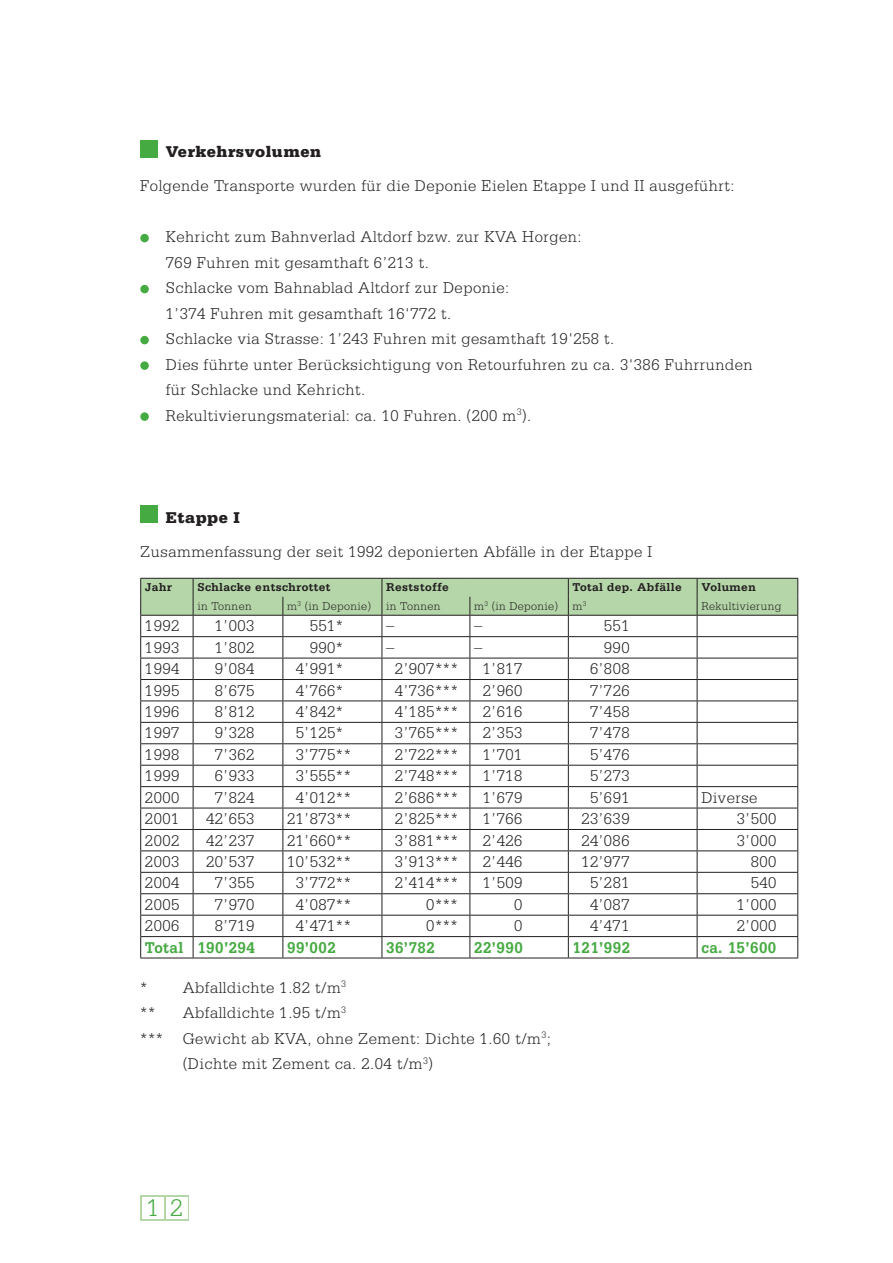
<style>
.page{position:relative;width:893px;height:1263px;background:#fff}
.page>*{position:absolute;margin:0;border:0;box-sizing:border-box;transform-origin:0 0}
.t1{font:300 25.5px "Serifa Std";color:#46aa42}
.t2{font:300 16.5px/25.5px "Serifa Std";letter-spacing:.03em;color:#231f20}
.t3{font:700 16.5px "Serifa Std";letter-spacing:.03em;color:#46aa42;scale:.92 1}
.t4{font:300 12px "Serifa Std";letter-spacing:.03em;color:#231f20}
.t5{font:700 12px "Serifa Std";letter-spacing:.03em;color:#231f20}
.s1{font-weight:900}
</style>
<div class="page">
<div style="left:140px;top:140px;width:17px;height:17px;background:#46aa42"></div>
<div style="left:140px;top:234px;width:9px;height:8px;background:#46aa42;border-radius:50%"></div>
<div style="left:140px;top:285px;width:9px;height:8px;background:#46aa42;border-radius:50%"></div>
<div style="left:140px;top:336px;width:9px;height:8px;background:#46aa42;border-radius:50%"></div>
<div style="left:140px;top:361px;width:9px;height:9px;background:#46aa42;border-radius:50%"></div>
<div style="left:140px;top:412px;width:9px;height:9px;background:#46aa42;border-radius:50%"></div>
<div style="left:140px;top:506px;width:17px;height:17px;background:#46aa42"></div>
<svg style="left:140px;top:578px;width:658px;height:380px"></svg>
<hr style="left:140px;top:958px;width:53px;height:1px;background:#231f20">
<hr style="left:193px;top:958px;width:90px;height:1px;background:#231f20">
<hr style="left:283px;top:958px;width:99px;height:1px;background:#231f20">
<hr style="left:382px;top:958px;width:88px;height:1px;background:#231f20">
<hr style="left:470px;top:958px;width:98px;height:1px;background:#231f20">
<hr style="left:568px;top:958px;width:129px;height:1px;background:#231f20">
<hr style="left:697px;top:958px;width:101px;height:1px;background:#231f20">
<svg style="left:141px;top:1195px;width:48px;height:25px"></svg>
<div style="left:143px;top:1197px;width:21px;height:21px;background:#fff"></div>
<div style="left:166px;top:1197px;width:21px;height:21px;background:#fff"></div>
<p class="t2" style="left:140px;top:135px;width:596px;line-height:34px;text-indent:26px"><span class="s1">Verkehrsvolumen<br></span>Folgende Transporte wurden für die Deponie Eielen Etappe I und II ausgeführt:</p>
<p class="t2" style="left:166px;top:224px;width:588px">Kehricht zum Bahnverlad Altdorf bzw. zur KVA Horgen:<br>769 Fuhren mit gesamthaft 6’213 t.<br>Schlacke vom Bahnablad Altdorf zur Deponie:<br>1’374 Fuhren mit gesamthaft 16'772 t.<br>Schlacke via Strasse: 1’243 Fuhren mit gesamthaft 19'258 t.<br>Dies führte unter Berücksichtigung von Retourfuhren zu ca. 3'386 Fuhrrunden für Schlacke und Kehricht.<br>Rekultivierungsmaterial: ca. 10 Fuhren. (200 m<sup>3</sup>).</p>
<p class="t2" style="left:140px;top:501px;width:513px;line-height:34px;text-indent:26px"><span class="s1">Etappe I<br></span>Zusammenfassung der seit 1992 deponierten Abfälle in der Etappe I</p>
<p class="t5" style="left:145px;top:580px;width:29px">Jahr</p>
<p class="t5" style="left:197px;top:580px;width:135px">Schlacke entschrottet</p>
<p class="t5" style="left:386px;top:580px;width:64px">Reststoffe</p>
<p class="t5" style="left:573px;top:580px;width:111px">Total dep. Abfälle</p>
<p class="t5" style="left:701px;top:580px;width:56px">Volumen</p>
<p class="t4" style="left:197px;top:599px;width:56px">in Tonnen</p>
<p class="t4" style="left:287px;top:599px;width:85px">m<sup>3</sup> (in Deponie)</p>
<p class="t4" style="left:386px;top:599px;width:56px">in Tonnen</p>
<p class="t4" style="left:474px;top:599px;width:114px">m<sup>3</sup> (in Deponie) m<sup>3</sup></p>
<p class="t4" style="left:701px;top:599px;width:82px">Rekultivierung</p>
<p class="t2" style="left:145px;top:613px;width:36px">1992</p>
<p class="t2" style="left:215px;top:613px;width:41px">1’003</p>
<p class="t2" style="left:310px;top:613px;width:35px">551*</p>
<p class="t2" style="left:386px;top:613px;width:10px">–</p>
<p class="t2" style="left:474px;top:613px;width:10px">–</p>
<p class="t2" style="left:604px;top:613px;width:27px">551</p>
<p class="t2" style="left:145px;top:635px;width:36px">1993</p>
<p class="t2" style="left:215px;top:635px;width:41px">1’802</p>
<p class="t2" style="left:310px;top:635px;width:35px">990*</p>
<p class="t2" style="left:386px;top:635px;width:10px">–</p>
<p class="t2" style="left:474px;top:635px;width:10px">–</p>
<p class="t2" style="left:604px;top:635px;width:27px">990</p>
<p class="t2" style="left:145px;top:656px;width:36px">1994</p>
<p class="t2" style="left:215px;top:656px;width:41px">9’084</p>
<p class="t2" style="left:296px;top:656px;width:49px">4’991*</p>
<p class="t2" style="left:395px;top:656px;width:65px">2’907***</p>
<p class="t2" style="left:483px;top:656px;width:41px">1’817</p>
<p class="t2" style="left:590px;top:656px;width:41px">6’808</p>
<p class="t2" style="left:145px;top:678px;width:36px">1995</p>
<p class="t2" style="left:215px;top:678px;width:41px">8’675</p>
<p class="t2" style="left:296px;top:678px;width:49px">4’766*</p>
<p class="t2" style="left:395px;top:678px;width:65px">4’736***</p>
<p class="t2" style="left:483px;top:678px;width:41px">2’960</p>
<p class="t2" style="left:590px;top:678px;width:41px">7’726</p>
<p class="t2" style="left:145px;top:699px;width:36px">1996</p>
<p class="t2" style="left:215px;top:699px;width:41px">8’812</p>
<p class="t2" style="left:296px;top:699px;width:49px">4’842*</p>
<p class="t2" style="left:395px;top:699px;width:65px">4’185***</p>
<p class="t2" style="left:483px;top:699px;width:41px">2’616</p>
<p class="t2" style="left:590px;top:699px;width:41px">7’458</p>
<p class="t2" style="left:145px;top:720px;width:36px">1997</p>
<p class="t2" style="left:215px;top:720px;width:41px">9’328</p>
<p class="t2" style="left:296px;top:720px;width:49px">5’125*</p>
<p class="t2" style="left:395px;top:720px;width:65px">3’765***</p>
<p class="t2" style="left:483px;top:720px;width:41px">2’353</p>
<p class="t2" style="left:590px;top:720px;width:41px">7’478</p>
<p class="t2" style="left:145px;top:742px;width:36px">1998</p>
<p class="t2" style="left:215px;top:742px;width:41px">7’362</p>
<p class="t2" style="left:296px;top:742px;width:57px">3’775**</p>
<p class="t2" style="left:395px;top:742px;width:65px">2’722***</p>
<p class="t2" style="left:483px;top:742px;width:41px">1’701</p>
<p class="t2" style="left:590px;top:742px;width:41px">5’476</p>
<p class="t2" style="left:145px;top:763px;width:36px">1999</p>
<p class="t2" style="left:215px;top:763px;width:41px">6’933</p>
<p class="t2" style="left:296px;top:763px;width:57px">3’555**</p>
<p class="t2" style="left:395px;top:763px;width:65px">2’748***</p>
<p class="t2" style="left:483px;top:763px;width:41px">1’718</p>
<p class="t2" style="left:590px;top:763px;width:41px">5’273</p>
<p class="t2" style="left:145px;top:785px;width:36px">2000</p>
<p class="t2" style="left:215px;top:785px;width:41px">7’824</p>
<p class="t2" style="left:296px;top:785px;width:57px">4’012**</p>
<p class="t2" style="left:395px;top:785px;width:65px">2’686***</p>
<p class="t2" style="left:483px;top:785px;width:41px">1’679</p>
<p class="t2" style="left:590px;top:785px;width:41px">5’691</p>
<p class="t2" style="left:701px;top:785px;width:58px">Diverse</p>
<p class="t2" style="left:145px;top:806px;width:36px">2001</p>
<p class="t2" style="left:206px;top:806px;width:50px">42’653</p>
<p class="t2" style="left:287px;top:806px;width:65px">21’873**</p>
<p class="t2" style="left:395px;top:806px;width:65px">2’825***</p>
<p class="t2" style="left:483px;top:806px;width:41px">1’766</p>
<p class="t2" style="left:581px;top:806px;width:50px">23’639</p>
<p class="t2" style="left:737px;top:806px;width:41px">3’500</p>
<p class="t2" style="left:145px;top:827px;width:36px">2002</p>
<p class="t2" style="left:206px;top:827px;width:50px">42’237</p>
<p class="t2" style="left:287px;top:827px;width:65px">21’660**</p>
<p class="t2" style="left:395px;top:827px;width:65px">3’881***</p>
<p class="t2" style="left:483px;top:827px;width:41px">2’426</p>
<p class="t2" style="left:581px;top:827px;width:50px">24’086</p>
<p class="t2" style="left:737px;top:827px;width:41px">3’000</p>
<p class="t2" style="left:145px;top:849px;width:36px">2003</p>
<p class="t2" style="left:206px;top:849px;width:50px">20’537</p>
<p class="t2" style="left:287px;top:849px;width:65px">10’532**</p>
<p class="t2" style="left:395px;top:849px;width:65px">3’913***</p>
<p class="t2" style="left:483px;top:849px;width:41px">2’446</p>
<p class="t2" style="left:581px;top:849px;width:50px">12’977</p>
<p class="t2" style="left:751px;top:849px;width:27px">800</p>
<p class="t2" style="left:145px;top:870px;width:36px">2004</p>
<p class="t2" style="left:215px;top:870px;width:41px">7’355</p>
<p class="t2" style="left:296px;top:870px;width:57px">3’772**</p>
<p class="t2" style="left:395px;top:870px;width:65px">2’414***</p>
<p class="t2" style="left:483px;top:870px;width:41px">1’509</p>
<p class="t2" style="left:590px;top:870px;width:41px">5’281</p>
<p class="t2" style="left:751px;top:870px;width:27px">540</p>
<p class="t2" style="left:145px;top:892px;width:36px">2005</p>
<p class="t2" style="left:215px;top:892px;width:41px">7’970</p>
<p class="t2" style="left:296px;top:892px;width:57px">4’087**</p>
<p class="t2" style="left:426px;top:892px;width:33px">0***</p>
<p class="t2" style="left:514px;top:892px;width:10px">0</p>
<p class="t2" style="left:590px;top:892px;width:41px">4’087</p>
<p class="t2" style="left:737px;top:892px;width:41px">1’000</p>
<p class="t2" style="left:145px;top:913px;width:36px">2006</p>
<p class="t2" style="left:215px;top:913px;width:41px">8’719</p>
<p class="t2" style="left:296px;top:913px;width:57px">4’471**</p>
<p class="t2" style="left:426px;top:913px;width:33px">0***</p>
<p class="t2" style="left:514px;top:913px;width:10px">0</p>
<p class="t2" style="left:590px;top:913px;width:41px">4’471</p>
<p class="t2" style="left:737px;top:913px;width:41px">2’000</p>
<p class="t3" style="left:145px;top:937px;width:121px">Total 190’294</p>
<p class="t3" style="left:287px;top:937px;width:54px">99’002</p>
<p class="t3" style="left:386px;top:937px;width:54px">36’782</p>
<p class="t3" style="left:474px;top:937px;width:54px">22’990</p>
<p class="t3" style="left:573px;top:937px;width:64px">121’992</p>
<p class="t3" style="left:701px;top:937px;width:83px">ca. 15’600</p>
<p class="t2" style="left:140px;top:975px;width:207px">* Abfalldichte 1.82 t/m<sup>3 </sup>**</p>
<p class="t2" style="left:183px;top:1000px;width:165px">Abfalldichte 1.95 t/m<sup>3</sup></p>
<p class="t2" style="left:140px;top:1026px;width:412px">*** Gewicht ab KVA, ohne Zement: Dichte 1.60 t/m<sup>3</sup>;</p>
<p class="t2" style="left:183px;top:1051px;width:252px">(Dichte mit Zement ca. 2.04 t/m<sup>3</sup>)</p>
<p class="t1" style="left:147px;top:1193px;width:37px">1 2</p>
</div>
